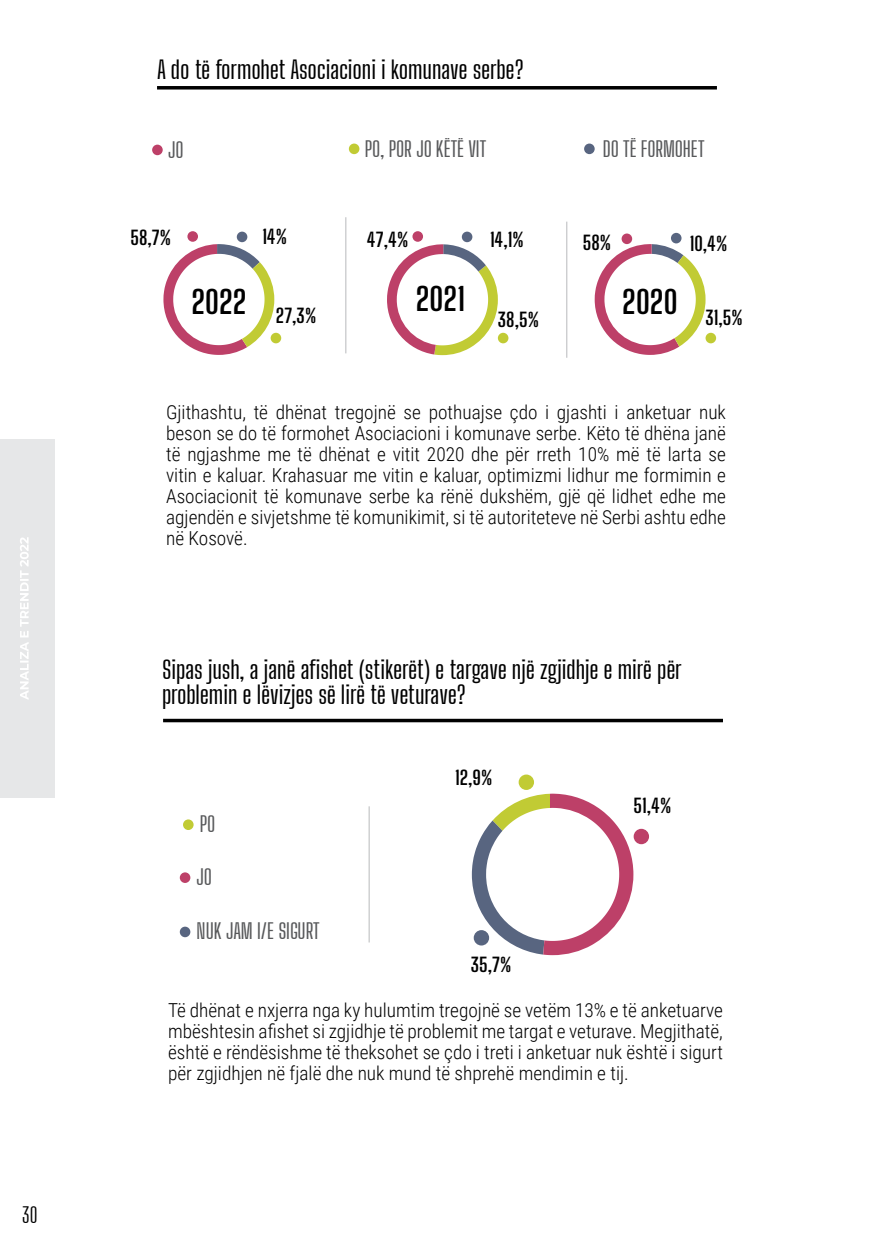
<style>
.page{position:relative;width:874px;height:1241px;background:#fff}
.page>*{position:absolute;margin:0;border:0;box-sizing:border-box;transform-origin:0 0}
.t1{font:700 31.5px "Big Shoulders Display";color:#000}
.t2{font:500 24.5px/24.5px "Big Shoulders Display";letter-spacing:-.005em;color:#000}
.t3{font:500 21px "Big Shoulders Display";letter-spacing:-.01em;color:#58595b}
.t4{font:21px "Big Shoulders Display";color:#000}
.t5{font:300 19.25px/21px "Roboto Condensed";color:#000;text-align:justify}
.t6{font:700 19.25px "Big Shoulders Display";color:#000}
</style>
<div class="page">
<div style="left:0;top:439px;width:55px;height:358px;background:#e6e7e8"></div>
<svg style="left:20px;top:537px;width:9px;height:162px"></svg>
<svg style="left:594px;top:244px;width:111px;height:111px"></svg>
<svg style="left:387px;top:244px;width:110px;height:111px"></svg>
<svg style="left:163px;top:244px;width:111px;height:111px"></svg>
<hr style="left:157px;top:86px;width:559px;height:3px;background:#000">
<div style="left:187px;top:231px;width:11px;height:11px;background:#bd4068;border-radius:50%"></div>
<div style="left:270px;top:333px;width:11px;height:10px;background:#c1cb34;border-radius:50%"></div>
<div style="left:237px;top:231px;width:10px;height:11px;background:#586580;border-radius:50%"></div>
<div style="left:497px;top:333px;width:11px;height:10px;background:#c1cb34;border-radius:50%"></div>
<div style="left:412px;top:231px;width:11px;height:11px;background:#bd4068;border-radius:50%"></div>
<div style="left:461px;top:231px;width:11px;height:11px;background:#586580;border-radius:50%"></div>
<div style="left:621px;top:233px;width:11px;height:11px;background:#bd4068;border-radius:50%"></div>
<div style="left:705px;top:333px;width:10px;height:10px;background:#c1cb34;border-radius:50%"></div>
<div style="left:670px;top:233px;width:11px;height:10px;background:#586580;border-radius:50%"></div>
<hr style="left:345px;top:217px;width:1px;height:136px;background:#b8babc">
<hr style="left:566px;top:221px;width:1px;height:137px;background:#b8babc">
<div style="left:152px;top:145px;width:11px;height:10px;background:#bd4068;border-radius:50%"></div>
<div style="left:349px;top:143px;width:10px;height:11px;background:#c1cb34;border-radius:50%"></div>
<svg style="left:583px;top:143px;width:11px;height:11px"></svg>
<svg style="left:163px;top:718px;width:559px;height:4px;background:#323232"></svg>
<svg style="left:471px;top:793px;width:162px;height:162px"></svg>
<div style="left:518px;top:774px;width:15px;height:15px;background:#c1cb34;border-radius:50%"></div>
<svg style="left:473px;top:929px;width:16px;height:16px"></svg>
<div style="left:633px;top:828px;width:15px;height:16px;background:#bd4068;border-radius:50%"></div>
<div style="left:183px;top:819px;width:10px;height:10px;background:#c1cb34;border-radius:50%"></div>
<div style="left:180px;top:872px;width:10px;height:10px;background:#bd4068;border-radius:50%"></div>
<div style="left:180px;top:926px;width:10px;height:11px;background:#586580;border-radius:50%"></div>
<hr style="left:368px;top:806px;width:1px;height:136px;background:#b8babc">
<p class="t4" style="left:22px;top:1201px;width:17px">30</p>
<p class="t2" style="left:157px;top:57px;width:368px">A do të formohet Asociacioni i komunave serbe?</p>
<p class="t3" style="left:168px;top:136px;width:17px">JO</p>
<p class="t3" style="left:365px;top:135px;width:123px">PO, POR JO KËTË VIT</p>
<p class="t3" style="left:602px;top:135px;width:103px">DO TË FORMOHET</p>
<p class="t6" style="left:130px;top:224px;width:42px">58,7%</p>
<p class="t6" style="left:262px;top:223px;width:26px">14%</p>
<p class="t6" style="left:367px;top:227px;width:43px">47,4%</p>
<p class="t6" style="left:490px;top:227px;width:35px">14,1%</p>
<p class="t6" style="left:582px;top:229px;width:30px">58%</p>
<h1 class="t1" style="left:191px;top:280px;width:57px">2022</h1>
<h1 class="t1" style="left:415px;top:278px;width:50px">2021</h1>
<h1 class="t1" style="left:622px;top:280px;width:57px">2020</h1>
<p class="t6" style="left:276px;top:302px;width:42px">27,3%</p>
<p class="t6" style="left:497px;top:306px;width:43px">38,5%</p>
<p class="t6" style="left:689px;top:230px;width:39px">10,4%</p>
<p class="t6" style="left:705px;top:305px;width:39px">31,5%</p>
<p class="t5" style="left:166px;top:401px;width:561px">Gjithashtu, të dhënat tregojnë se pothuajse çdo i gjashti i anketuar nuk beson se do të formohet Asociacioni i komunave serbe. Këto të dhëna janë të ngjashme me të dhënat e vitit 2020 dhe për rreth 10% më të larta se vitin e kaluar. Krahasuar me vitin e kaluar, optimizmi lidhur me formimin e Asociacionit të komunave serbe ka rënë dukshëm, gjë që lidhet edhe me agjendën e sivjetshme të komunikimit, si të autoriteteve në Serbi ashtu edhe në Kosovë.</p>
<p class="t2" style="left:162px;top:658px;width:521px">Sipas jush, a janë afishet (stikerët) e targave një zgjidhje e mirë për problemin e lëvizjes së lirë të veturave?</p>
<p class="t3" style="left:200px;top:810px;width:17px">PO</p>
<p class="t3" style="left:196px;top:863px;width:17px">JO</p>
<p class="t3" style="left:196px;top:917px;width:125px">NUK JAM I/E SIGURT</p>
<p class="t6" style="left:455px;top:764px;width:39px">12,9%</p>
<p class="t6" style="left:470px;top:950px;width:42px">35,7%</p>
<p class="t6" style="left:633px;top:792px;width:39px">51,4%</p>
<p class="t5" style="left:168px;top:998px;width:556px">Të dhënat e nxjerra nga ky hulumtim tregojnë se vetëm 13% e të anketuarve mbështesin afishet si zgjidhje të problemit me targat e veturave. Megjithatë, është e rëndësishme të theksohet se çdo i treti i anketuar nuk është i sigurt për zgjidhjen në fjalë dhe nuk mund të shprehë mendimin e tij.</p>
</div>
